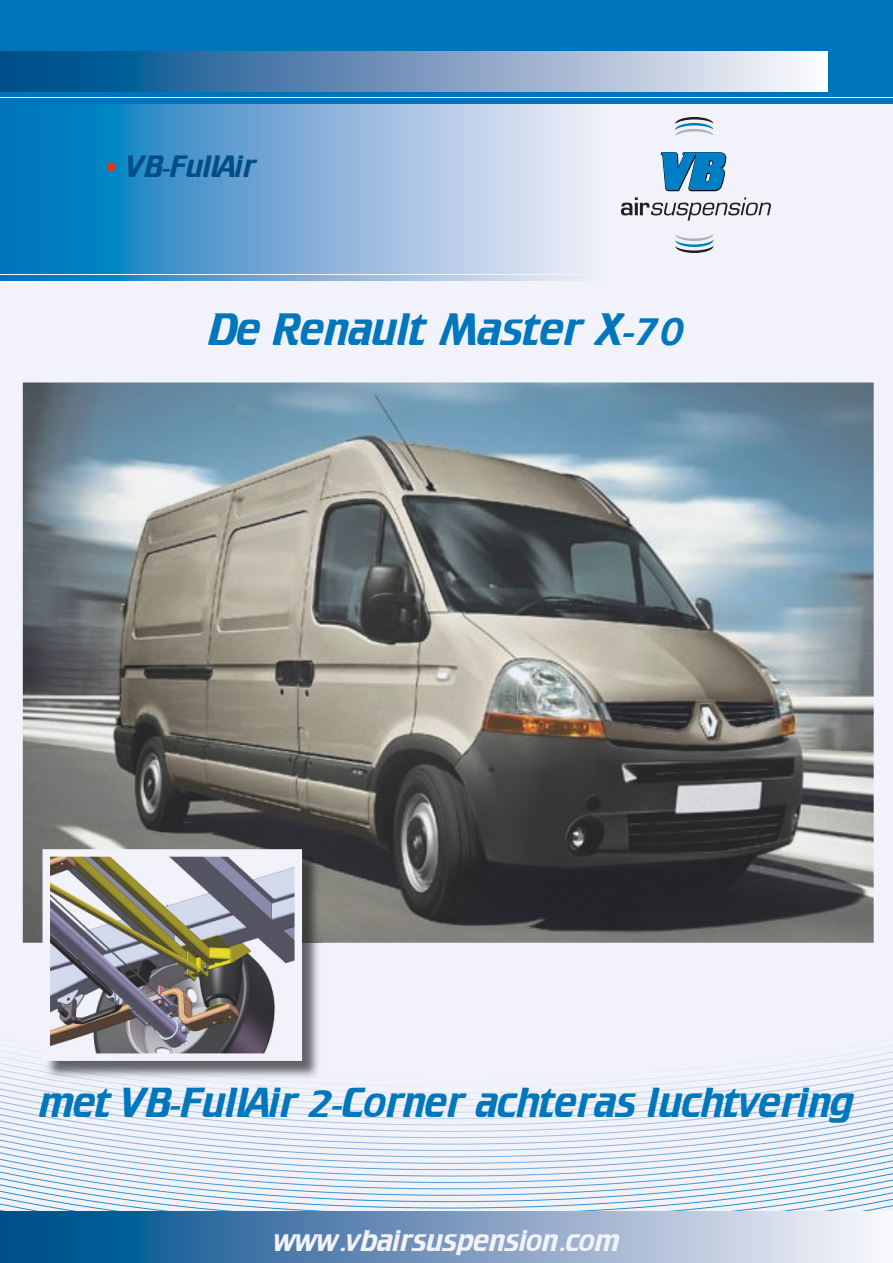
<style>
.page{position:relative;width:893px;height:1263px;background:#fff}
.page>*{position:absolute;margin:0;border:0;box-sizing:border-box;transform-origin:0 0}
.t1{font:39.75px "Crillee";color:#0076bd}
.t2{font:36.75px "Crillee";color:#0076bd}
.t3{font:27px "Crillee";color:#004e89}
.t4{font:26.1px "Crillee";color:#f2f3fa}
.s1{font-size:39px}
</style>
<div class="page">
<div style="left:0;top:0;width:892px;height:1263px;background:#f2f3fa"></div>
<img style="left:0;top:739px;width:892px;height:473px">
<svg style="left:0;top:1212px;width:828px;height:51px;background:#6c94ba"></svg>
<div style="left:0;top:0;width:892px;height:249px;background:#0074ba"></div>
<svg style="left:0;top:51px;width:827px;height:40px;background:#769bbf"></svg>
<hr style="left:0;top:97px;width:892px;height:1px;background:#f2f3fa">
<div style="left:604px;top:104px;width:288px;height:164px;background:#f2f3fa"></div>
<svg style="left:0;top:104px;width:604px;height:177px"></svg>
<hr style="left:0;top:274px;width:892px;height:1px;background:#f2f3fa">
<svg style="left:675px;top:117px;width:38px;height:19px"></svg>
<svg style="left:675px;top:234px;width:38px;height:19px"></svg>
<svg style="left:621px;top:152px;width:149px;height:69px"></svg>
<div style="left:107px;top:163px;width:8px;height:8px;background:#e53517;border-radius:50%"></div>
<img style="left:23px;top:383px;width:850px;height:560px">
<img style="left:44px;top:851px;width:278px;height:230px">
<svg style="left:43px;top:849px;width:259px;height:212px"></svg>
<p class="t3" style="left:128px;top:155px;width:129px">VB-FullAir</p>
<p class="t1" style="left:208px;top:314px;width:478px">De Renault Master X-70</p>
<p class="t2" style="left:39px;top:1088px;width:816px">met VB-FullAir <span class="s1">2</span>-Corner achteras luchtvering</p>
<p class="t4" style="left:274px;top:1230px;width:346px">www.vbairsuspension.com</p>
</div>
